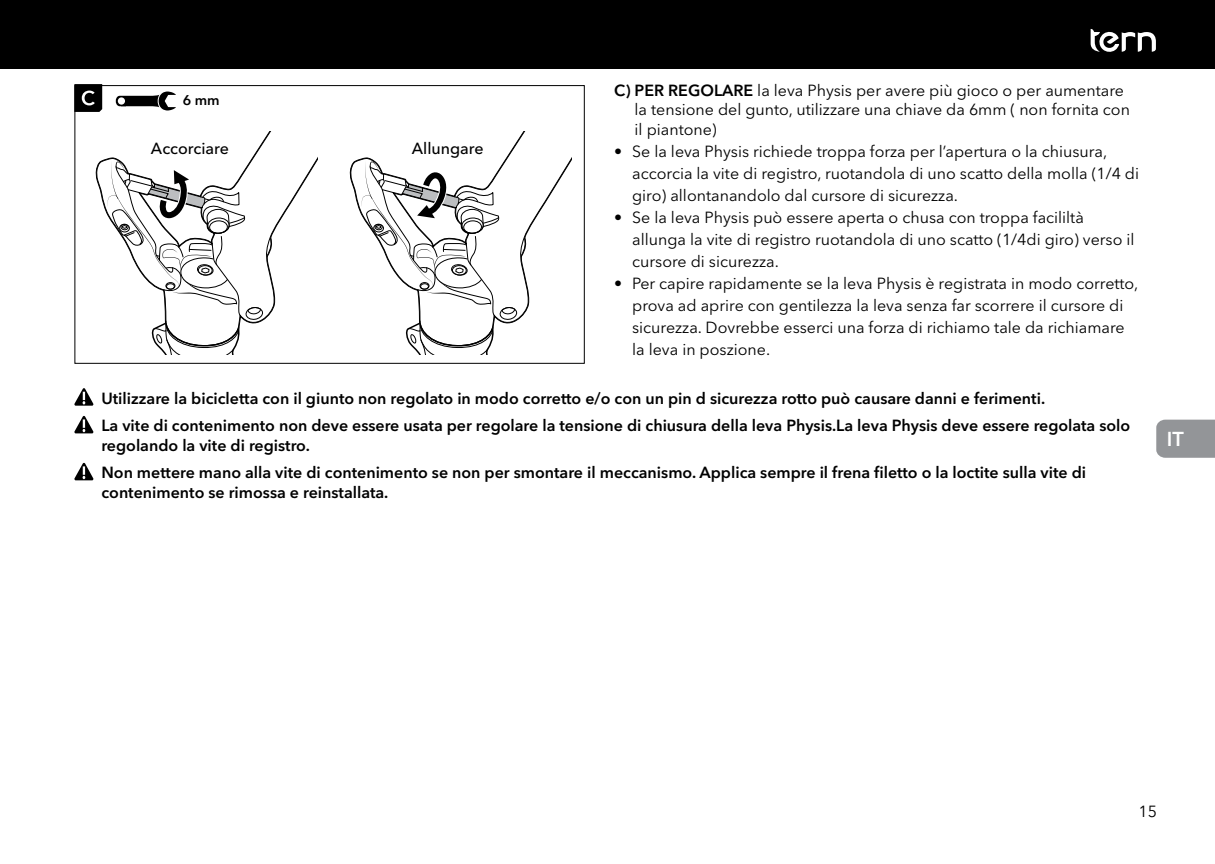
<style>
.page{position:relative;width:1215px;height:864px;background:#fff}
.page>*{position:absolute;margin:0;border:0;box-sizing:border-box;transform-origin:0 0}
.t1{font:600 20px "Avenir Next LT Pro";color:#fff}
.t2{font:16px/22px "Avenir Next LT Pro";color:#000}
.t3{font:600 16px/27.8px "Avenir Next LT Pro";color:#000}
.t4{font:500 16px "Avenir Next LT Pro";color:#000}
.t5{font:600 14px "Avenir Next LT Pro";color:#000}
.s1{font-weight:600}
</style>
<div class="page">
<div style="left:1156px;top:419px;width:59px;height:38px;background:#939598"></div>
<div style="left:12px;top:0;width:1203px;height:69px;background:#000"></div>
<div style="left:0;top:0;width:12px;height:69px;background:#000"></div>
<svg style="left:1090px;top:29px;width:66px;height:23px"></svg>
<svg style="left:97px;top:131px;width:220px;height:180px"></svg>
<svg style="left:351px;top:131px;width:220px;height:181px"></svg>
<svg style="left:107px;top:160px;width:165px;height:194px"></svg>
<svg style="left:361px;top:160px;width:165px;height:194px"></svg>
<div style="left:74px;top:85px;width:511px;height:278px;border:1px solid #000"></div>
<svg style="left:116px;top:91px;width:60px;height:19px"></svg>
<svg style="left:74px;top:388px;width:20px;height:17px"></svg>
<svg style="left:74px;top:416px;width:20px;height:17px"></svg>
<svg style="left:74px;top:462px;width:20px;height:18px"></svg>
<svg style="left:74px;top:84px;width:28px;height:28px"></svg>
<p class="t5" style="left:183px;top:92px;width:38px">6 mm</p>
<p class="t4" style="left:151px;top:139px;width:79px">Accorciare</p>
<p class="t4" style="left:412px;top:139px;width:73px">Allungare</p>
<p class="t2" style="left:634px;top:81px;width:497px;line-height:19.2px;text-indent:-20px"><span class="s1">C) PER REGOLARE</span> la leva Physis per avere più gioco o per aumentare la tensione del gunto, utilizzare una chiave da 6mm ( non fornita con il piantone)</p>
<p class="t2" style="left:632px;top:140px;width:508px;text-indent:-18px">• Se la leva Physis richiede troppa forza per l’apertura o la chiusura, accorcia la vite di registro, ruotandola di uno scatto della molla (1/4 di giro) allontanandolo dal cursore di sicurezza.</p>
<p class="t2" style="left:632px;top:206px;width:504px;text-indent:-18px">• Se la leva Physis può essere aperta o chusa con troppa facililtà allunga la vite di registro ruotandola di uno scatto (1/4di giro) verso il cursore di sicurezza.</p>
<p class="t2" style="left:632px;top:272px;width:507px;text-indent:-18px">• Per capire rapidamente se la leva Physis è registrata in modo corretto, prova ad aprire con gentilezza la leva senza far scorrere il cursore di sicurezza. Dovrebbe esserci una forza di richiamo tale da richiamare la leva in poszione.</p>
<p class="t3" style="left:101px;top:384px;width:1030px">Utilizzare la bicicletta con il giunto non regolato in modo corretto e/o con un pin d sicurezza rotto può causare danni e ferimenti.<br>La vite di contenimento non deve essere usata per regolare la tensione di chiusura della leva Physis.La leva Physis deve essere regolata solo</p>
<p class="t3" style="left:101px;top:431px;width:986px">regolando la vite di registro.<br>Non mettere mano alla vite di contenimento se non per smontare il meccanismo. Applica sempre il frena filetto o la loctite sulla vite di</p>
<p class="t3" style="left:101px;top:477px;width:288px">contenimento se rimossa e reinstallata.</p>
<p class="t1" style="left:1166px;top:427px;width:18px">IT</p>
<p class="t2" style="left:1138px;top:800px;width:20px">15</p>
</div>
